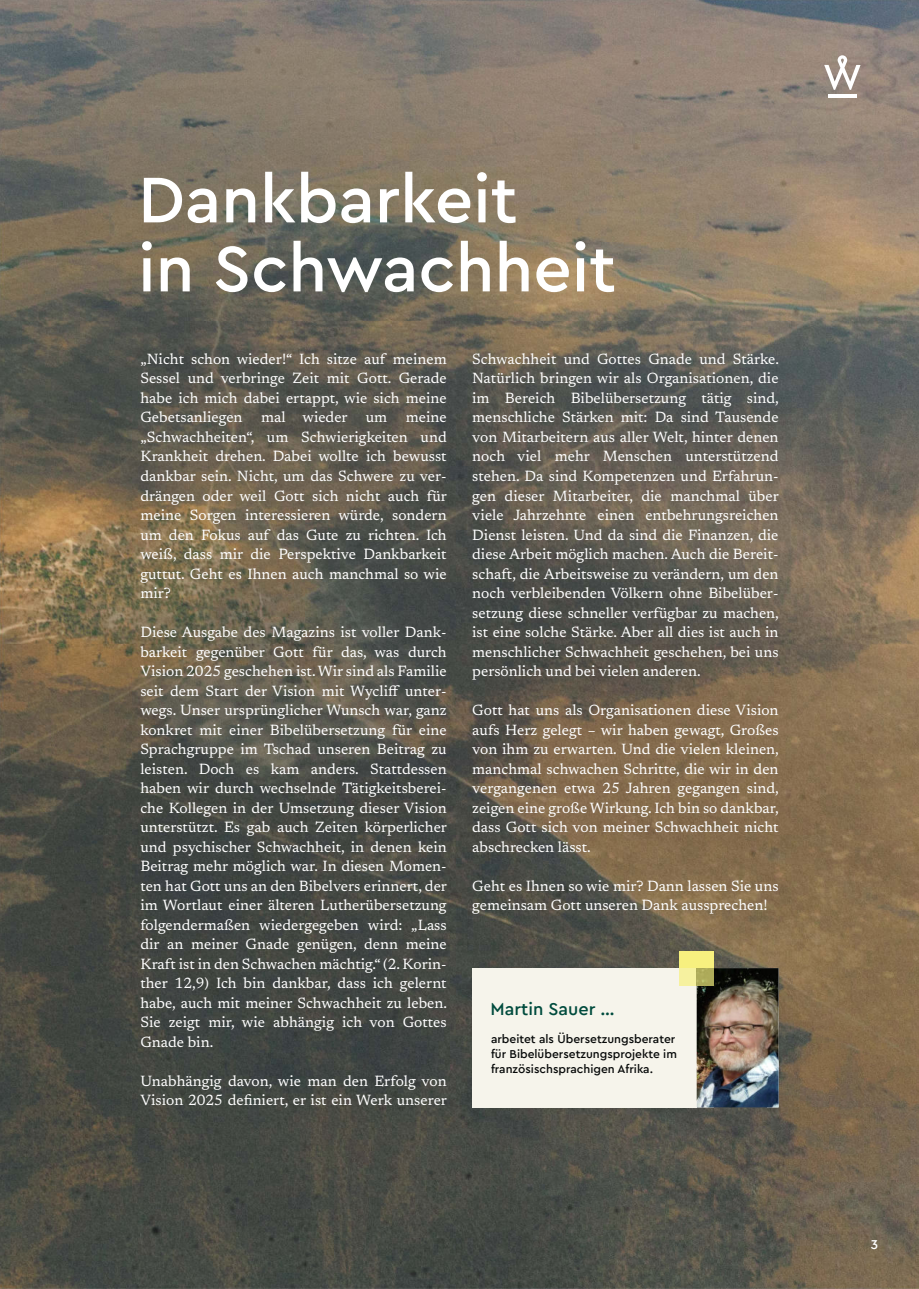
<style>
.page{position:relative;width:919px;height:1289px;background:#fff}
.page>*{position:absolute;margin:0;border:0;box-sizing:border-box;transform-origin:0 0}
.t1{font:500 67.5px/69px "Cera Pro";color:#fff}
.t2{font:500 18px "Cera Pro";color:#004b3d}
.t3{font:15px/19.5px "Newsreader";color:#fff;text-align:justify}
.t4{font:500 13.5px "Cera Pro";color:#fff}
.t5{font:500 12px/15px "Cera Pro";color:#070909}
</style>
<div class="page">
<img style="left:0;top:0;width:918px;height:966px">
<img style="left:0;top:966px;width:510px;height:322px">
<img style="left:510px;top:966px;width:408px;height:54px">
<img style="left:664px;top:1107px;width:50px;height:181px">
<img style="left:766px;top:1020px;width:152px;height:268px">
<img style="left:510px;top:1107px;width:154px;height:181px">
<img style="left:714px;top:1107px;width:52px;height:181px">
<hr style="left:828px;top:94px;width:28px;height:4px;background:#fff">
<svg style="left:824px;top:55px;width:36px;height:35px"></svg>
<div style="left:472px;top:968px;width:224px;height:139px;background:#f6f4eb"></div>
<img style="left:696px;top:968px;width:82px;height:139px">
<svg style="left:679px;top:951px;width:34px;height:17px"></svg>
<div style="left:679px;top:968px;width:17px;height:17px;background:#f6f19f"></div>
<img style="left:696px;top:968px;width:17px;height:17px">
<h1 class="t1" style="left:138px;top:162px;width:479px">Dankbarkeit<br>in Schwachheit</h1>
<p class="t3" style="left:140px;top:348px;width:308px">„Nicht schon wieder!“ Ich sitze auf meinem Sessel und verbringe Zeit mit Gott. Gerade habe ich mich dabei ertappt, wie sich meine Gebetsanliegen mal wieder um meine „Schwachheiten“, um Schwierigkeiten und Krankheit drehen. Dabei wollte ich bewusst dankbar sein. Nicht, um das Schwere zu ver&shy;drängen oder weil Gott sich nicht auch für meine Sorgen interessieren würde, sondern um den Fokus auf das Gute zu richten. Ich weiß, dass mir die Perspektive Dankbarkeit guttut. Geht es Ihnen auch manchmal so wie mir?</p>
<p class="t3" style="left:140px;top:621px;width:308px">Diese Ausgabe des Magazins ist voller Dank&shy;barkeit gegenüber Gott für das, was durch Vision 2025 geschehen ist. Wir sind als Familie seit dem Start der Vision mit Wycliff unter&shy;wegs. Unser ursprünglicher Wunsch war, ganz konkret mit einer Bibelübersetzung für eine Sprachgruppe im Tschad unseren Beitrag zu leisten. Doch es kam anders. Stattdessen haben wir durch wechselnde Tätigkeitsberei&shy;che Kollegen in der Umsetzung dieser Vision unterstützt. Es gab auch Zeiten körperlicher und psychischer Schwachheit, in denen kein Beitrag mehr möglich war. In diesen Momen&shy;ten hat Gott uns an den Bibelvers erinnert, der im Wortlaut einer älteren Lutherübersetzung folgendermaßen wiedergegeben wird: „Lass dir an meiner Gnade genügen, denn meine Kraft ist in den Schwachen mächtig.“ (2. Korin&shy;ther 12,9) Ich bin dankbar, dass ich gelernt habe, auch mit meiner Schwachheit zu leben.<br>Sie zeigt mir, wie abhängig ich von Gottes Gnade bin.</p>
<p class="t3" style="left:140px;top:1070px;width:308px">Unabhängig davon, wie man den Erfolg von<br>Vision 2025 definiert, er ist ein Werk unserer</p>
<p class="t3" style="left:472px;top:348px;width:308px">Schwachheit und Gottes Gnade und Stärke.<br>Natürlich bringen wir als Organisationen, die im Bereich Bibelübersetzung tätig sind, menschliche Stärken mit: Da sind Tausende von Mitarbeitern aus aller Welt, hinter denen noch viel mehr Menschen unterstützend stehen. Da sind Kompetenzen und Erfahrun&shy;gen dieser Mitarbeiter, die manchmal über viele Jahrzehnte einen entbehrungsreichen Dienst leisten. Und da sind die Finanzen, die diese Arbeit möglich machen. Auch die Bereit&shy;schaft, die Arbeitsweise zu verändern, um den noch verbleibenden Völkern ohne Bibelüber&shy;setzung diese schneller verfügbar zu machen, ist eine solche Stärke. Aber all dies ist auch in menschlicher Schwachheit geschehen, bei uns persönlich und bei vielen anderen.</p>
<p class="t3" style="left:472px;top:699px;width:308px">Gott hat uns als Organisationen diese Vision aufs Herz gelegt – wir haben gewagt, Großes von ihm zu erwarten. Und die vielen kleinen, manchmal schwachen Schritte, die wir in den vergangenen etwa 25 Jahren gegangen sind, zeigen eine große Wirkung. Ich bin so dankbar, dass Gott sich von meiner Schwachheit nicht abschrecken lässt.</p>
<p class="t3" style="left:472px;top:875px;width:308px">Geht es Ihnen so wie mir? Dann lassen Sie uns gemeinsam Gott unseren Dank aussprechen!</p>
<p class="t2" style="left:490px;top:997px;width:125px">Martin Sauer …</p>
<p class="t5" style="left:491px;top:1030px;width:187px">arbeitet als Übersetzungsberater für Bibelübersetzungsprojekte im französischsprachigen Afrika.</p>
<p class="t4" style="left:870px;top:1235px;width:9px">3</p>
</div>
